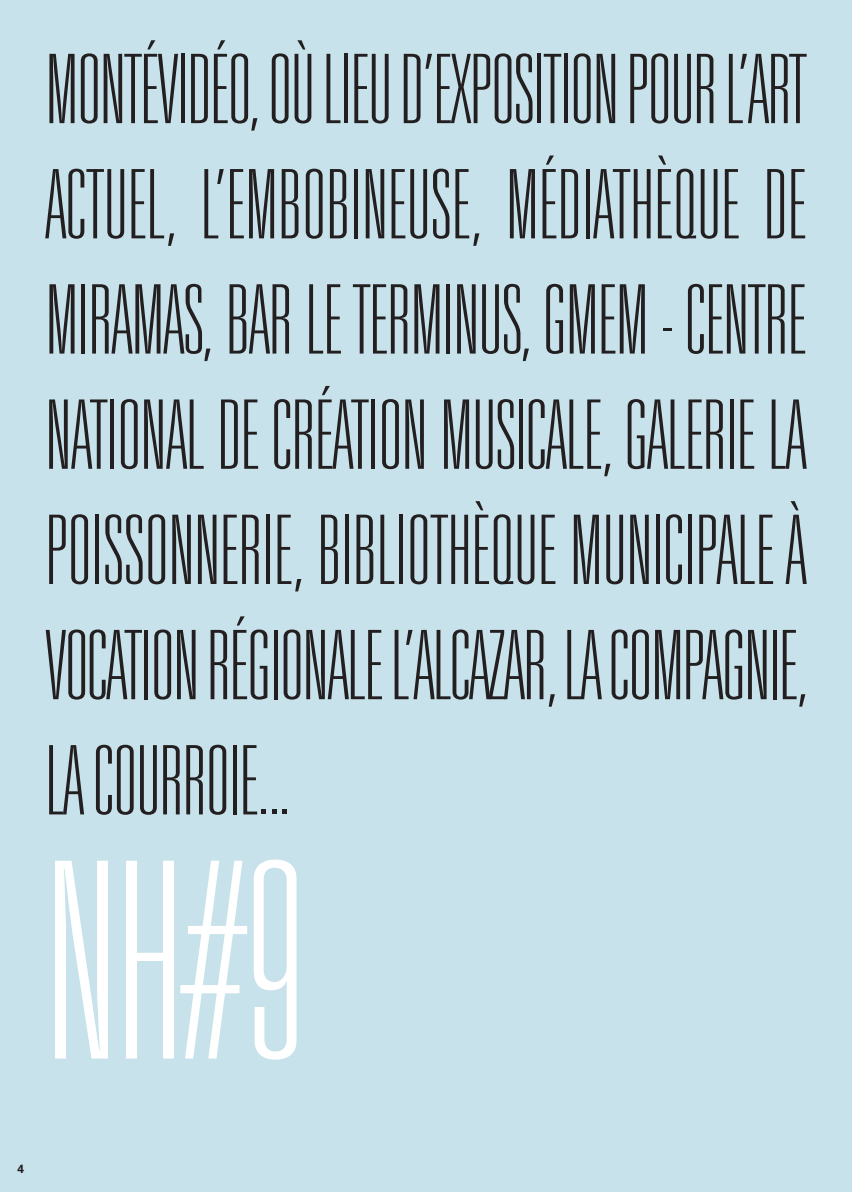
<style>
.page{position:relative;width:852px;height:1192px;background:#c7e2ea}
.page>*{position:absolute;margin:0;border:0;box-sizing:border-box;transform-origin:0 0}
.t1{font:100 ultra-condensed 274px "Univers LT Std";color:#fff}
.t2{font:100 ultra-condensed 96px/115.2px "Univers LT Std";letter-spacing:-.005em;color:#231f20;text-align:justify}
.t3{font:700 12px "Univers";color:#231f20}
</style>
<div class="page">
<p class="t2" style="left:46px;top:40px;width:763px">MONTÉVIDÉO,OÙLIEUD’EXPOSITIONPOURL’ART ACTUEL, L’EMBOBINEUSE, MÉDIATHÈQUE DE MIRAMAS, BAR LE TERMINUS, GMEM- CENTRE NATIONAL DE CRÉATIONMUSICALE, GALERIE LA POISSONNERIE, BIBLIOTHÈQUEMUNICIPALE À VOCATIONRÉGIONALEL’ALCAZAR,LACOMPAGNIE, LA COURROIE .</p>
<h1 class="t1" style="left:46px;top:861px;width:261px">NH#9</h1>
<p class="t3" style="left:18px;top:1165px;width:8px">4</p>
</div>
